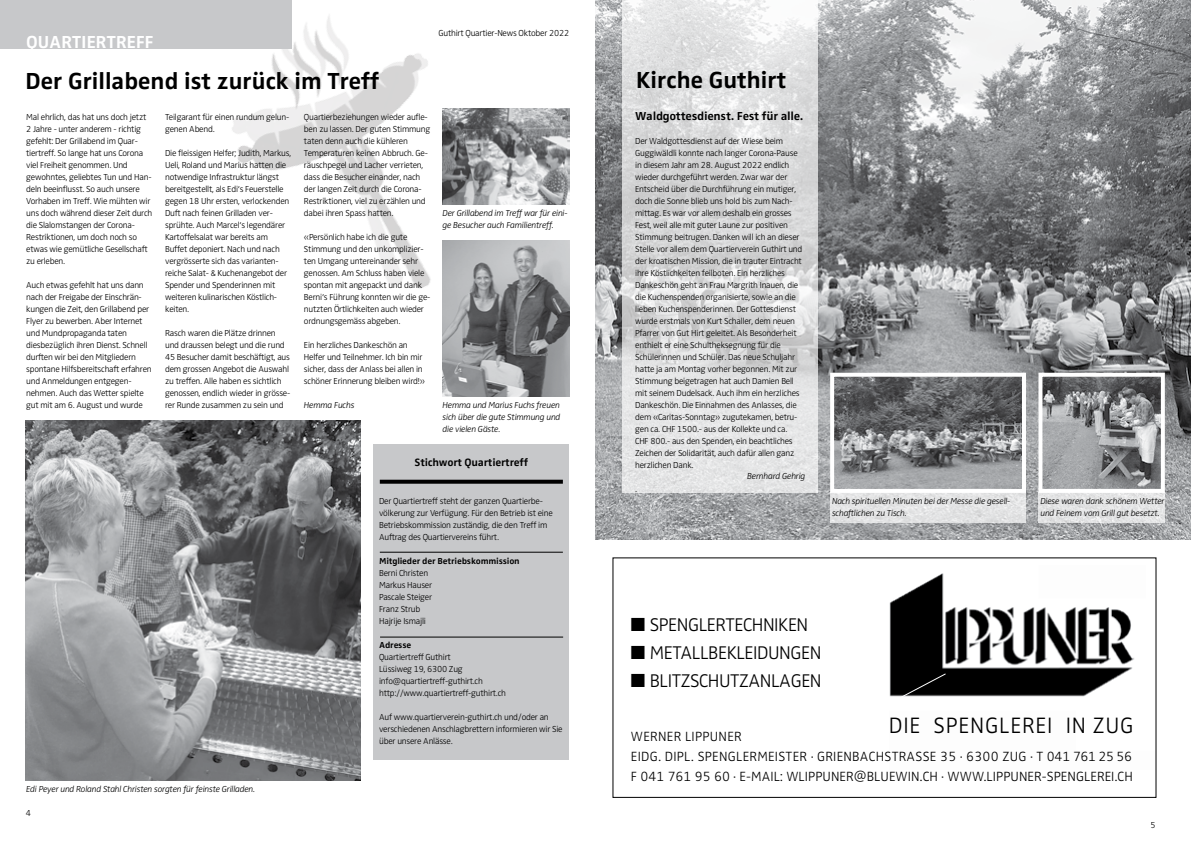
<style>
.page{position:relative;width:1191px;height:842px;background:#fff}
.page>*{position:absolute;margin:0;border:0;box-sizing:border-box;transform-origin:0 0}
.t1{font:700 24px "Zwo Corr";letter-spacing:-.025em;color:#000}
.t2{font:300 23px "Zwo";letter-spacing:.03em;color:#000}
.t3{font:300 19px "Zwo";letter-spacing:-.025em;color:#000}
.t4{font:700 18px "Zwo Corr";color:#fff}
.t5{font:300 13.8px/20px "Zwo";letter-spacing:.015em;color:#000}
.t6{font:700 12px "Zwo Corr";letter-spacing:-.025em;color:#000}
.t7{font:700 11px "Zwo Corr";letter-spacing:-.025em;color:#000}
.t8{font:300 9px/12px "Zwo";letter-spacing:-.025em;color:#000}
.t9{font:italic 300 9px/12px "Zwo";letter-spacing:-.025em;color:#000}
.t10{font:700 9px "Zwo Corr";letter-spacing:-.025em;color:#000}
</style>
<div class="page">
<img style="left:221px;top:0;width:243px;height:307px">
<div style="left:0;top:0;width:291px;height:48px;background:#c7c8ca"></div>
<div style="left:373px;top:444px;width:196px;height:316px;background:#c7c8ca"></div>
<svg style="left:380px;top:480px;width:183px;height:4px"></svg>
<hr style="left:380px;top:552px;width:183px;height:1px;background:#000">
<hr style="left:380px;top:637px;width:183px;height:1px;background:#000">
<img style="left:442px;top:108px;width:127px;height:96px">
<img style="left:26px;top:420px;width:335px;height:360px">
<img style="left:443px;top:240px;width:126px;height:156px">
<img style="left:889px;top:573px;width:245px;height:124px">
<div style="left:612px;top:558px;width:544px;height:240px;border:1px solid #000"></div>
<svg style="left:889px;top:672px;width:58px;height:25px"></svg>
<img style="left:595px;top:0;width:596px;height:539px">
<svg style="left:621px;top:0;width:196px;height:493px;background:#dcdcdd"></svg>
<img style="left:835px;top:378px;width:186px;height:110px">
<div style="left:830px;top:373px;width:196px;height:120px;border:4px solid #fff"></div>
<img style="left:1043px;top:378px;width:116px;height:110px">
<div style="left:1038px;top:373px;width:126px;height:120px;border:4px solid #fff"></div>
<div style="left:1038px;top:493px;width:126px;height:30px;background:#e3e4e5"></div>
<div style="left:830px;top:493px;width:196px;height:30px;background:#e3e4e5"></div>
<h3 class="t4" style="left:26px;top:31px;width:11px">quartiertre</h3>
<h3 class="t4" style="left:136px;top:31px;width:20px">ff</h3>
<h1 class="t1" style="left:25px;top:67px;width:356px">Der Grillabend ist zurück im Treff</h1>
<p class="t8" style="left:26px;top:111px;width:128px">Mal ehrlich, das hat uns doch jetzt<br>2 Jahre - unter anderem - richtig gefehlt: Der Grillabend im Quar&shy;tiertreff. So lange hat uns Corona viel Freiheit genommen. Und gewohntes, geliebtes Tun und Han&shy;deln beeinflusst. So auch unsere<br>Vorhaben im Treff. Wie mühten wir uns doch während dieser Zeit durch die Slalomstangen der Corona-<br>Restriktionen, um doch noch so etwas wie gemütliche Gesellschaft zu erleben.</p>
<p class="t8" style="left:26px;top:279px;width:127px">Auch etwas gefehlt hat uns dann nach der Freigabe der Einschrän&shy;kungen die Zeit, den Grillabend per<br>Flyer zu bewerben. Aber Internet und Mundpropaganda taten diesbezüglich ihren Dienst. Schnell durften wir bei den Mitgliedern spontane Hilfsbereitschaft erfahren und Anmeldungen entgegen&shy;nehmen. Auch das Wetter spielte gut mit am 6. August und wurde</p>
<p class="t8" style="left:165px;top:111px;width:126px">Teilgarant für einen rundum gelun&shy;genen Abend.</p>
<p class="t8" style="left:165px;top:147px;width:128px">Die fleissigen Helfer; Judith, Markus,<br>Ueli, Roland und Marius hatten die notwendige Infrastruktur längst bereitgestellt, als Edi‘s Feuerstelle gegen 18 Uhr ersten, verlockenden<br>Duft nach feinen Grilladen ver&shy;sprühte. Auch Marcel‘s legendärer<br>Kartoffelsalat war bereits am<br>Buffet deponiert. Nach und nach vergrösserte sich das varianten&shy;reiche Salat- &amp; Kuchenangebot der<br>Spender und Spenderinnen mit weiteren kulinarischen Köstlich&shy;keiten.</p>
<p class="t8" style="left:165px;top:327px;width:127px">Rasch waren die Plätze drinnen und draussen belegt und die rund 45 Besucher damit beschäftigt, aus dem grossen Angebot die Auswahl zu treffen. Alle haben es sichtlich genossen, endlich wieder in grösse&shy;rer Runde zusammen zu sein und</p>
<p class="t8" style="left:304px;top:111px;width:128px">Quartierbeziehungen wieder aufle&shy;ben zu lassen. Der guten Stimmung taten denn auch die kühleren<br>Temperaturen keinen Abbruch. Ge&shy;räuschpegel und Lacher verrieten, dass die Besucher einander, nach der langen Zeit durch die Corona-<br>Restriktionen, viel zu erzählen und dabei ihren Spass hatten.</p>
<p class="t8" style="left:304px;top:231px;width:128px">«Persönlich habe ich die gute<br>Stimmung und den unkomplizier&shy;ten Umgang untereinander sehr genossen. Am Schluss haben viele spontan mit angepackt und dank<br>Berni‘s Führung konnten wir die ge&shy;nutzten Örtlichkeiten auch wieder ordnungsgemäss abgeben.</p>
<p class="t8" style="left:304px;top:339px;width:122px">Ein herzliches Dankeschön an Helfer und Teilnehmer. Ich bin mir sicher, dass der Anlass bei allen in schöner Erinnerung bleiben wird!»</p>
<p class="t9" style="left:304px;top:399px;width:52px">Hemma Fuchs</p>
<p class="t8" style="left:438px;top:27px;width:132px">Guthirt Quartier-News Oktober 2022</p>
<p class="t9" style="left:442px;top:207px;width:127px">Der Grillabend im Treff war für eini&shy;ge Besucher auch Familientreff.</p>
<p class="t9" style="left:442px;top:399px;width:119px;text-align:justify">Hemma und Marius Fuchs freuen sich über die gute Stimmung und die vielen Gäste.</p>
<p class="t9" style="left:26px;top:783px;width:230px">Edi Peyer und Roland Stahl Christen sorgten für feinste Grilladen.</p>
<p class="t8" style="left:26px;top:807px;width:7px">4</p>
<p class="t7" style="left:414px;top:455px;width:115px">Stichwort Quartiertreff</p>
<p class="t8" style="left:379px;top:495px;width:175px">Der Quartiertreff steht der ganzen Quartierbe&shy;völkerung zur Verfügung. Für den Betrieb ist eine Betriebskommission zuständig, die den Treff im Auftrag des Quartiervereins führt.</p>
<p class="t10" style="left:379px;top:556px;width:142px">Mitglieder der Betriebskommission</p>
<p class="t8" style="left:379px;top:567px;width:55px">Berni Christen<br>Markus Hauser<br>Pascale Steiger<br>Franz Strub<br>Hajrije Ismajli</p>
<p class="t10" style="left:379px;top:640px;width:34px">Adresse</p>
<p class="t8" style="left:379px;top:651px;width:128px">Quartiertreff Guthirt<br>Lüssiweg 19, 6300 Zug info@quartiertreff-guthirt.ch http://www.quartiertreff-guthirt.ch</p>
<p class="t8" style="left:379px;top:711px;width:185px">Auf www.quartierverein-guthirt.ch und/oder an verschiedenen Anschlagbrettern informieren wir Sie über unsere Anlässe.</p>
<h1 class="t1" style="left:636px;top:66px;width:152px">Kirche Guthirt</h1>
<h3 class="t6" style="left:635px;top:109px;width:170px">Waldgottesdienst. Fest für alle.</h3>
<p class="t8" style="left:635px;top:135px;width:169px">Der Waldgottesdienst auf der Wiese beim Guggiwäldli konnte nach langer Corona-Pause in diesem Jahr am 28. August 2022 endlich wieder durchgeführt werden. Zwar war der Entscheid über die Durchführung ein mutiger, doch die Sonne blieb uns hold bis zum Nach&shy;mittag. Es war vor allem deshalb ein grosses Fest, weil alle mit guter Laune zur positiven Stimmung beitrugen. Danken will ich an dieser Stelle vor allem dem Quartierverein Guthirt und der kroatischen Mission, die in trauter Eintracht ihre Köstlichkeiten feilboten. Ein herzliches Dankeschön geht an Frau Margrith Inauen, die die Kuchenspenden organisierte, sowie an die lieben Kuchenspenderinnen. Der Gottesdienst wurde erstmals von Kurt Schaller, dem neuen Pfarrer von Gut Hirt geleitet. Als Besonderheit enthielt er eine Schultheksegnung für die Schülerinnen und Schüler. Das neue Schuljahr hatte ja am Montag vorher begonnen. Mit zur Stimmung beigetragen hat auch Damien Bell mit seinem Dudelsack. Auch ihm ein herzliches Dankeschön. Die Einnahmen des Anlasses, die dem «Caritas-Sonntag» zugutekamen, betru&shy;gen ca. CHF 1500.- aus der Kollekte und ca.<br>CHF 800.- aus den Spenden, ein beachtliches Zeichen der Solidarität, auch dafür allen ganz herzlichen Dank.</p>
<p class="t9" style="left:747px;top:470px;width:60px">Bernhard Gehrig</p>
<p class="t8" style="left:635px;top:483px;width:3px">.</p>
<p class="t9" style="left:832px;top:495px;width:180px">Nach spirituellen Minuten bei der Messe die gesell&shy;schaftlichen zu Tisch.</p>
<p class="t9" style="left:1040px;top:495px;width:126px">Diese waren dank schönem Wetter und Feinem vom Grill gut besetzt.</p>
<h3 class="t3" style="left:631px;top:614px;width:179px">■ SPENGLERTECHNIKEN</h3>
<h3 class="t3" style="left:631px;top:642px;width:192px">■ METALLBEKLEIDUNGEN</h3>
<h3 class="t3" style="left:631px;top:670px;width:192px">■ BLITZSCHUTZANLAGEN</h3>
<h2 class="t2" style="left:889px;top:712px;width:246px">DIE SPENGLEREI IN ZUG</h2>
<h3 class="t5" style="left:631px;top:726px;width:503px">WERNER LIPPUNER<br>EIDG. DIPL. SPENGLERMEISTER · GRIENBACHSTRASSE 35 · 6300 ZUG · T 041 761 25 56<br>F 041 761 95 60 · E-MAIL: WLIPPUNER@BLUEWIN.CH · WWW.LIPPUNER-SPENGLEREI.CH</h3>
<p class="t8" style="left:1150px;top:819px;width:7px">5</p>
</div>
